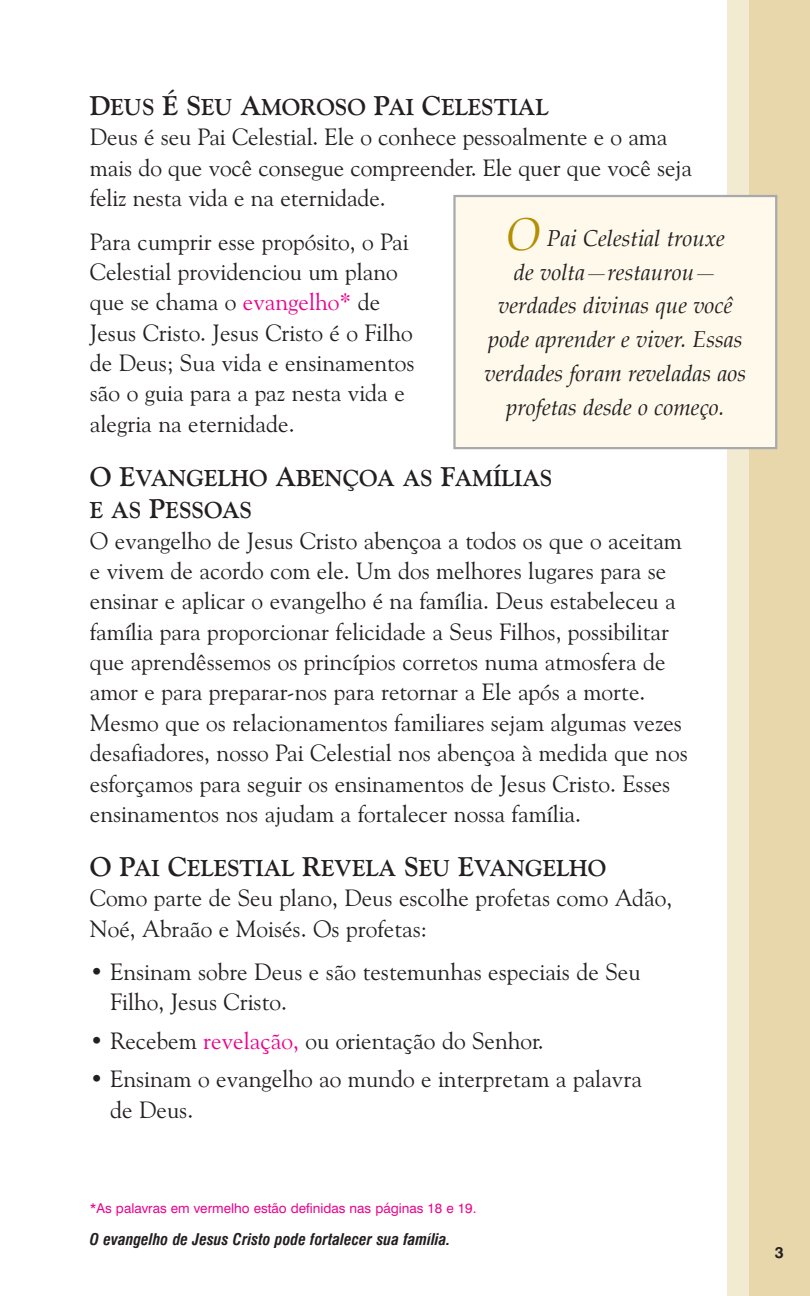
<style>
.page{position:relative;width:810px;height:1296px;background:#fff}
.page>*{position:absolute;margin:0;border:0;box-sizing:border-box;transform-origin:0 0}
.t1{font:23.62px/30.4px "Goudy Old Style BT";color:#231f20}
.t2{font:700 22.95px/32.4px "Goudy Old Style BT";color:#231f20}
.t3{font:italic 22.5px/33.8px "Palatino";color:#231f20;text-align:center}
.t4{font:italic 700 condensed 15.75px "Swiss 721 BT";color:#231f20}
.t5{font:700 15.75px "Swiss 721 BT";color:#231f20}
.t6{font:13.5px "Swiss 721 BT";color:#ed028c}
.s1{font-size:27px}
.s2{color:#ed028c}
.s3{font-size:45px;color:#b28f03}
</style>
<div class="page">
<div style="left:727px;top:0;width:83px;height:1296px;background:#e7d7ab"></div>
<div style="left:727px;top:0;width:21px;height:1296px;background:#f2ead1"></div>
<div style="left:454px;top:196px;width:322px;height:252px;background:#fef9eb"></div>
<div style="left:453px;top:195px;width:324px;height:254px;border:2px solid #a8a9ad"></div>
<p class="t2" style="left:90px;top:93px;width:460px"><span class="s1">D</span>EUS <span class="s1">É S</span>EU <span class="s1">A</span>MOROSO <span class="s1">P</span>AI <span class="s1">C</span>ELESTIAL</p>
<p class="t1" style="left:90px;top:124px;width:604px">Deus é seu Pai Celestial. Ele o conhece pessoalmente e o ama mais do que você consegue compreender. Ele quer que você seja feliz nesta vida e na eternidade.</p>
<p class="t1" style="left:90px;top:228px;width:326px">Para cumprir esse propósito, o Pai<br>Celestial providenciou um plano que se chama o <span class="s2">evangelho*</span> de<br>Jesus Cristo. Jesus Cristo é o Filho de Deus; Sua vida e ensinamentos são o guia para a paz nesta vida e alegria na eternidade.</p>
<p class="t2" style="left:90px;top:463px;width:464px"><span class="s1">O E</span>VANGELHO <span class="s1">A</span>BENÇOA AS <span class="s1">F</span>AMÍLIAS<br>E AS <span class="s1">P</span>ESSOAS</p>
<p class="t1" style="left:90px;top:527px;width:599px">O evangelho de Jesus Cristo abençoa a todos os que o aceitam e vivem de acordo com ele. Um dos melhores lugares para se ensinar e aplicar o evangelho é na família. Deus estabeleceu a família para proporcionar felicidade a Seus Filhos, possibilitar que aprendêssemos os princípios corretos numa atmosfera de amor e para preparar-nos para retornar a Ele após a morte.<br>Mesmo que os relacionamentos familiares sejam algumas vezes desafiadores, nosso Pai Celestial nos abençoa à medida que nos esforçamos para seguir os ensinamentos de Jesus Cristo. Esses ensinamentos nos ajudam a fortalecer nossa família.</p>
<p class="t2" style="left:90px;top:853px;width:518px"><span class="s1">O P</span>AI <span class="s1">C</span>ELESTIAL <span class="s1">R</span>EVELA <span class="s1">S</span>EU <span class="s1">E</span>VANGELHO</p>
<p class="t1" style="left:90px;top:885px;width:584px">Como parte de Seu plano, Deus escolhe profetas como Adão,<br>Noé, Abraão e Moisés. Os profetas:</p>
<p class="t1" style="left:110px;top:958px;width:532px;text-indent:-20px">• Ensinam sobre Deus e são testemunhas especiais de Seu<br>Filho, Jesus Cristo.</p>
<p class="t1" style="left:90px;top:1027px;width:455px">• Recebem <span class="s2">revelação,</span> ou orientação do Senhor.</p>
<p class="t1" style="left:110px;top:1066px;width:533px;text-indent:-20px">• Ensinam o evangelho ao mundo e interpretam a palavra de Deus.</p>
<p class="t3" style="left:484px;top:221px;width:263px"><span class="s3">O</span> Pai Celestial trouxe<br>de volta—restaurou— verdades divinas que você pode aprender e viver. Essas verdades foram reveladas aos profetas desde o começo.</p>
<p class="t6" style="left:90px;top:1203px;width:388px">*As palavras em vermelho estão definidas nas páginas 18 e 19.</p>
<p class="t4" style="left:90px;top:1232px;width:362px">O evangelho de Jesus Cristo pode fortalecer sua família.</p>
<p class="t5" style="left:775px;top:1245px;width:10px">3</p>
</div>
